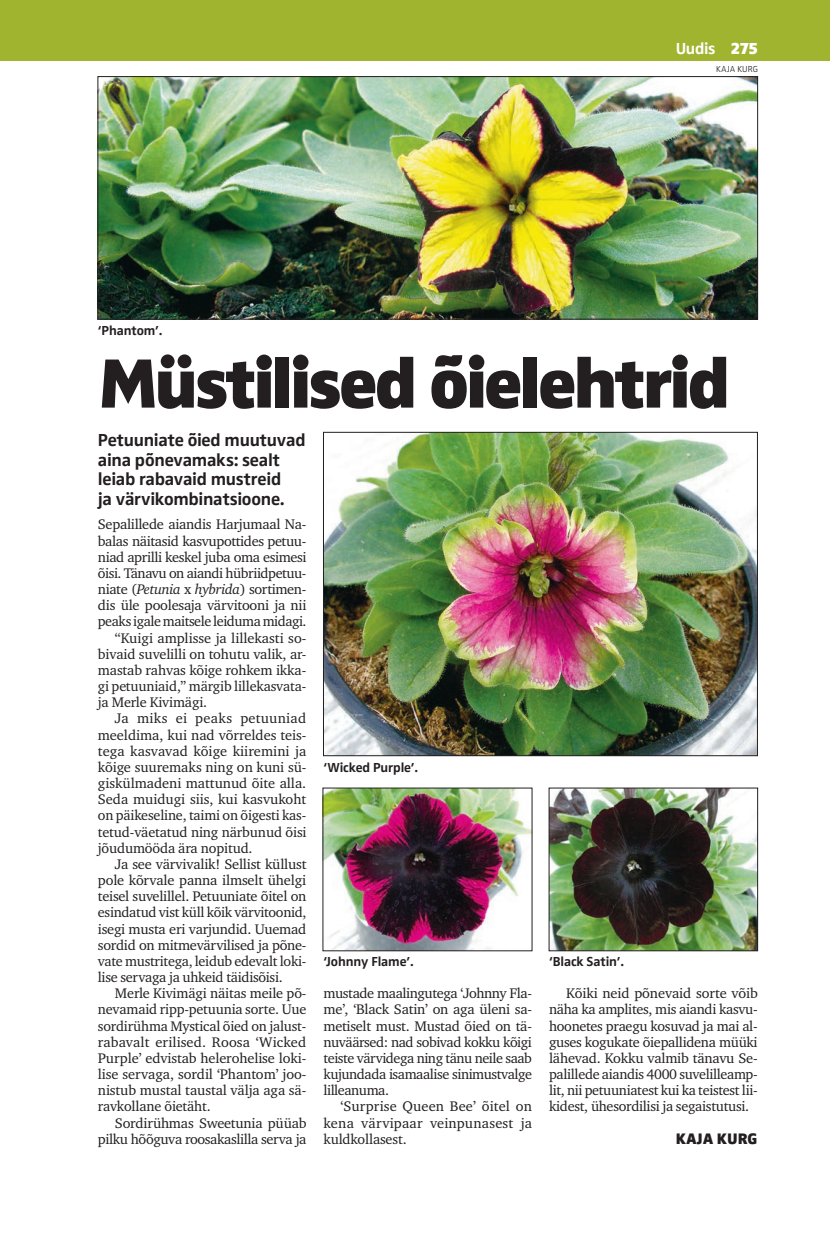
<style>
.page{position:relative;width:830px;height:1234px;background:#fff}
.page>*{position:absolute;margin:0;border:0;box-sizing:border-box;transform-origin:0 0}
.t1{font:900 72px "Zwo Pro";letter-spacing:-.045em;color:#231f20}
.t2{font:700 18px/19.5px "Zwo Pro";letter-spacing:-.015em;color:#231f20}
.t3{font:700 16.5px "Zwo Pro";letter-spacing:-.025em;color:#fff}
.t4{font:900 15.75px "Zwo Pro";color:#231f20}
.t5{font:14.25px/16.2px "Charter ITC";letter-spacing:-.015em;color:#231f20;text-align:justify}
.t6{font:14.25px "Charter ITC";letter-spacing:.005em;color:#231f20}
.t7{font:14.25px "Charter ITC";letter-spacing:.015em;color:#231f20}
.t8{font:14.25px "Charter ITC";letter-spacing:.02em;color:#231f20}
.t9{font:700 13.5px "Zwo Pro";letter-spacing:-.01em;color:#231f20}
.t10{font:300 9px "Zwo Pro";color:#231f20}
.s1{font-weight:900}
.s2{font-style:italic}
</style>
<div class="page">
<div style="left:0;top:0;width:829px;height:60px;background:#a1b430"></div>
<img style="left:325px;top:434px;width:430px;height:319px">
<div style="left:323px;top:432px;width:434px;height:323px;border:1px solid #231f20"></div>
<img style="left:100px;top:78px;width:655px;height:239px">
<div style="left:98px;top:76px;width:659px;height:243px;border:1px solid #231f20"></div>
<img style="left:324px;top:789px;width:206px;height:159px">
<img style="left:550px;top:789px;width:205px;height:159px">
<p class="t3" style="left:675px;top:39px;width:84px">Uudis <span class="s1">275</span></p>
<p class="t9" style="left:98px;top:323px;width:66px">‘Phantom’.</p>
<p class="t10" style="left:715px;top:64px;width:43px">KAJA KURG</p>
<p class="t1" style="left:98px;top:340px;width:633px">Müstilised õielehtrid</p>
<p class="t2" style="left:98px;top:431px;width:209px">Petuuniate õied muutuvad aina põnevamaks: sealt leiab rabavaid mustreid<br>ja värvikombinatsioone.</p>
<p class="t5" style="left:98px;top:516px;width:210px">Sepalillede aiandis Harjumaal Na-</p>
<p class="t5" style="left:98px;top:532px;width:210px">balas näitasid kasvupottides petuu-</p>
<p class="t5" style="left:98px;top:548px;width:210px">niad aprilli keskel juba oma esimesi</p>
<p class="t5" style="left:98px;top:564px;width:210px">õisi. Tänavu on aiandi hübriidpetuu-</p>
<p class="t5" style="left:98px;top:581px;width:210px">niate (<span class="s2">Petunia</span> x <span class="s2">hybrida</span>) sortimen-</p>
<p class="t5" style="left:98px;top:597px;width:210px">dis üle poolesaja värvitooni ja nii</p>
<p class="t5" style="left:98px;top:613px;width:210px">peaks igale maitsele leiduma midagi.</p>
<p class="t5" style="left:115px;top:629px;width:193px">“Kuigi amplisse ja lillekasti so-</p>
<p class="t5" style="left:98px;top:645px;width:210px">bivaid suvelilli on tohutu valik, ar-</p>
<p class="t5" style="left:98px;top:661px;width:210px">mastab rahvas kõige rohkem ikka-</p>
<p class="t5" style="left:98px;top:678px;width:210px">gi petuuniaid,” märgib lillekasvata-</p>
<p class="t5" style="left:98px;top:694px;width:111px">ja Merle Kivimägi.</p>
<p class="t8" style="left:115px;top:709px;width:193px">Ja miks ei peaks petuuniad</p>
<p class="t5" style="left:98px;top:726px;width:210px">meeldima, kui nad võrreldes teis-</p>
<p class="t6" style="left:98px;top:741px;width:210px">tega kasvavad kõige kiiremini ja</p>
<p class="t5" style="left:98px;top:758px;width:210px">kõige suuremaks ning on kuni sü-</p>
<p class="t5" style="left:98px;top:774px;width:210px">giskülmadeni mattunud õite alla.</p>
<p class="t5" style="left:98px;top:791px;width:210px">Seda muidugi siis, kui kasvukoht</p>
<p class="t5" style="left:98px;top:807px;width:210px">on päikeseline, taimi on õigesti kas-</p>
<p class="t5" style="left:98px;top:823px;width:210px">tetud-väetatud ning närbunud õisi</p>
<p class="t5" style="left:98px;top:839px;width:156px">jõudumööda ära nopitud.</p>
<p class="t5" style="left:115px;top:855px;width:193px">Ja see värvivalik! Sellist küllust</p>
<p class="t5" style="left:98px;top:871px;width:210px">pole kõrvale panna ilmselt ühelgi</p>
<p class="t5" style="left:98px;top:888px;width:210px">teisel suvelillel. Petuuniate õitel on</p>
<p class="t5" style="left:98px;top:904px;width:210px">esindatud vist küll kõik värvitoonid,</p>
<p class="t5" style="left:98px;top:920px;width:210px">isegi musta eri varjundid. Uuemad</p>
<p class="t5" style="left:98px;top:936px;width:210px">sordid on mitmevärvilised ja põne-</p>
<p class="t5" style="left:98px;top:952px;width:210px">vate mustritega, leidub edevalt loki-</p>
<p class="t5" style="left:98px;top:968px;width:186px">lise servaga ja uhkeid täidisõisi.</p>
<p class="t5" style="left:115px;top:985px;width:193px">Merle Kivimägi näitas meile põ-</p>
<p class="t5" style="left:98px;top:1001px;width:210px">nevamaid ripp-petuunia sorte. Uue</p>
<p class="t5" style="left:98px;top:1017px;width:210px">sordirühma Mystical õied on jalust-</p>
<p class="t6" style="left:98px;top:1032px;width:210px">rabavalt erilised. Roosa ‘Wicked</p>
<p class="t5" style="left:98px;top:1049px;width:210px">Purple’ edvistab helerohelise loki-</p>
<p class="t5" style="left:98px;top:1065px;width:210px">lise servaga, sordil ‘Phantom’ joo-</p>
<p class="t5" style="left:98px;top:1081px;width:210px">nistub mustal taustal välja aga sä-</p>
<p class="t5" style="left:98px;top:1098px;width:114px">ravkollane õietäht.</p>
<p class="t5" style="left:115px;top:1114px;width:193px">Sordirühmas Sweetunia püüab</p>
<p class="t5" style="left:98px;top:1130px;width:210px">pilku hõõguva roosakaslilla serva ja</p>
<p class="t9" style="left:323px;top:759px;width:96px">‘Wicked Purple’.</p>
<p class="t9" style="left:323px;top:953px;width:92px">‘Johnny Flame’.</p>
<p class="t9" style="left:549px;top:953px;width:76px">‘Black Satin’.</p>
<p class="t5" style="left:323px;top:985px;width:210px">mustade maalingutega ‘Johnny Fla-</p>
<p class="t5" style="left:323px;top:1001px;width:210px">me’, ‘Black Satin’ on aga üleni sa-</p>
<p class="t5" style="left:323px;top:1017px;width:210px">metiselt must. Mustad õied on tä-</p>
<p class="t5" style="left:323px;top:1033px;width:210px">nuväärsed: nad sobivad kokku kõigi</p>
<p class="t5" style="left:323px;top:1049px;width:210px">teiste värvidega ning tänu neile saab</p>
<p class="t5" style="left:323px;top:1065px;width:210px">kujundada isamaalise sinimustvalge</p>
<p class="t5" style="left:323px;top:1081px;width:67px">lilleanuma.</p>
<p class="t6" style="left:340px;top:1097px;width:193px">‘Surprise Queen Bee’ õitel on</p>
<p class="t7" style="left:323px;top:1113px;width:210px">kena värvipaar veinpunasest ja</p>
<p class="t5" style="left:323px;top:1130px;width:85px">kuldkollasest.</p>
<p class="t5" style="left:549px;top:985px;width:210px;text-indent:17px">Kõiki neid põnevaid sorte võib näha ka amplites, mis aiandi kasvu&shy;hoonetes praegu kosuvad ja mai al&shy;guses kogukate õiepallidena müüki lähevad. Kokku valmib tänavu Se&shy;palillede aiandis 4000 suvelilleamp&shy;lit, nii petuuniatest kui ka teistest lii&shy;kidest, ühesordilisi ja segaistutusi.</p>
<p class="t4" style="left:675px;top:1128px;width:83px">KAJA KURG</p>
</div>
